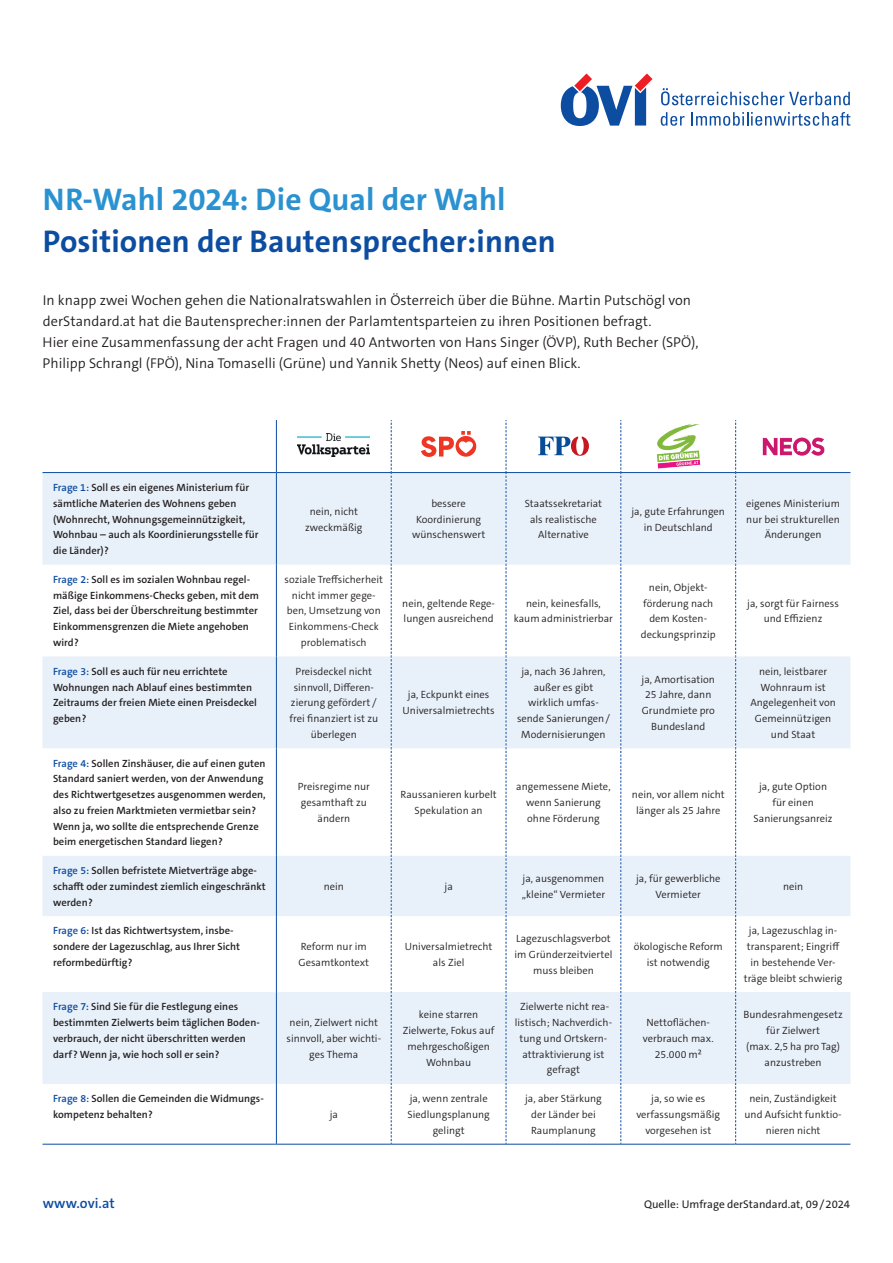
<style>
.page{position:relative;width:893px;height:1263px;background:#fff}
.page>*{position:absolute;margin:0;border:0;box-sizing:border-box;transform-origin:0 0}
.t1{font:700 31.5px "The Sans C5";letter-spacing:.005em;color:#0d4da1}
.t2{font:700 31.5px "The Sans C5";letter-spacing:.005em;color:#2a92d0}
.t3{font:300 14.25px/21px "The Sans C5";letter-spacing:.005em;color:#231f20}
.t4{font:600 14.25px "The Sans C5";letter-spacing:.005em;color:#0d4da1}
.t5{font:11.25px "The Sans C5";letter-spacing:.005em;color:#231f20}
.t6{font:300 10.5px/15.8px "The Sans C5";letter-spacing:.005em;color:#231f20;text-align:center}
.t7{font:600 10.5px/15.8px "The Sans C5";letter-spacing:.005em;color:#231f20}
.s1{color:#0d4da1}
</style>
<div class="page">
<svg style="left:661px;top:88px;width:189px;height:17px"></svg>
<svg style="left:661px;top:112px;width:23px;height:14px"></svg>
<svg style="left:691px;top:112px;width:159px;height:14px"></svg>
<svg style="left:561px;top:74px;width:91px;height:52px"></svg>
<svg style="left:43px;top:473px;width:807px;height:611px;fill:#e8f0f9"></svg>
<hr style="left:276px;top:420px;width:1px;height:52px;background:#0d4da1">
<hr style="left:276px;top:473px;width:1px;height:92px;background:#0d4da1">
<hr style="left:276px;top:565px;width:1px;height:91px;background:#0d4da1">
<hr style="left:276px;top:656px;width:1px;height:92px;background:#0d4da1">
<hr style="left:276px;top:748px;width:1px;height:108px;background:#0d4da1">
<hr style="left:276px;top:856px;width:1px;height:60px;background:#0d4da1">
<hr style="left:276px;top:916px;width:1px;height:76px;background:#0d4da1">
<hr style="left:276px;top:992px;width:1px;height:92px;background:#0d4da1">
<hr style="left:276px;top:1084px;width:1px;height:60px;background:#0d4da1">
<svg style="left:391px;top:420px;width:1px;height:724px"></svg>
<svg style="left:506px;top:420px;width:1px;height:724px"></svg>
<svg style="left:620px;top:420px;width:1px;height:724px"></svg>
<svg style="left:735px;top:420px;width:1px;height:724px"></svg>
<hr style="left:43px;top:472px;width:233px;height:1px;background:#0d4da1">
<hr style="left:276px;top:472px;width:115px;height:1px;background:#0d4da1">
<hr style="left:391px;top:472px;width:115px;height:1px;background:#0d4da1">
<hr style="left:506px;top:472px;width:115px;height:1px;background:#0d4da1">
<hr style="left:621px;top:472px;width:115px;height:1px;background:#0d4da1">
<hr style="left:736px;top:472px;width:114px;height:1px;background:#0d4da1">
<hr style="left:43px;top:1144px;width:233px;height:1px;background:#0d4da1">
<hr style="left:276px;top:1144px;width:115px;height:1px;background:#0d4da1">
<hr style="left:391px;top:1144px;width:115px;height:1px;background:#0d4da1">
<hr style="left:506px;top:1144px;width:115px;height:1px;background:#0d4da1">
<hr style="left:621px;top:1144px;width:115px;height:1px;background:#0d4da1">
<hr style="left:736px;top:1144px;width:114px;height:1px;background:#0d4da1">
<img style="left:298px;top:433px;width:72px;height:24px">
<svg style="left:421px;top:431px;width:55px;height:26px"></svg>
<svg style="left:538px;top:436px;width:51px;height:20px"></svg>
<img style="left:656px;top:423px;width:45px;height:46px">
<img style="left:762px;top:437px;width:63px;height:19px">
<h1 class="t2" style="left:43px;top:179px;width:464px">NR-Wahl 2024: Die Qual der Wahl</h1>
<h1 class="t1" style="left:43px;top:221px;width:514px">Positionen der Bautensprecher:innen</h1>
<p class="t3" style="left:43px;top:289px;width:657px">In knapp zwei Wochen gehen die Nationalratswahlen in Österreich über die Bühne. Martin Putschögl von derStandard.at hat die Bautensprecher:innen der Parlamtentsparteien zu ihren Positionen befragt.<br>Hier eine Zusammenfassung der acht Fragen und 40 Antworten von Hans Singer (ÖVP), Ruth Becher (SPÖ), Philipp Schrangl (FPÖ), Nina Tomaselli (Grüne) und Yannik Shetty (Neos) auf einen Blick.</p>
<p class="t7" style="left:53px;top:480px;width:207px"><span class="s1">Frage 1:</span> Soll es ein eigenes Ministerium für sämtliche Materien des Wohnens geben (Wohnrecht, Wohnungsgemeinnützigkeit, Wohnbau – auch als Koordinierungsstelle für die Länder)?</p>
<p class="t6" style="left:305px;top:503px;width:59px">nein, nicht zweckmäßig</p>
<p class="t6" style="left:412px;top:496px;width:75px">bessere<br>Koordinierung wünschenswert</p>
<p class="t6" style="left:525px;top:496px;width:79px">Staatssekretariat als realistische<br>Alternative</p>
<p class="t6" style="left:631px;top:503px;width:95px">ja, gute Erfahrungen in Deutschland</p>
<p class="t6" style="left:746px;top:496px;width:95px">eigenes Ministerium nur bei strukturellen<br>Änderungen</p>
<p class="t7" style="left:53px;top:572px;width:208px"><span class="s1">Frage 2:</span> Soll es im sozialen Wohnbau regel&shy;mäßige Einkommens-Checks geben, mit dem Ziel, dass bei der Überschreitung bestimmter Einkommensgrenzen die Miete angehoben wird?</p>
<p class="t6" style="left:285px;top:572px;width:100px">soziale Treffsicherheit nicht immer gege&shy;ben, Umsetzung von<br>Einkommens-Check problematisch</p>
<p class="t7" style="left:53px;top:663px;width:205px"><span class="s1">Frage 3:</span> Soll es auch für neu errichtete Wohnungen nach Ablauf eines bestimmten Zeitraums der freien Miete einen Preisdeckel geben?</p>
<p class="t6" style="left:289px;top:663px;width:90px">Preisdeckel nicht sinnvoll, Differen&shy;zierung gefördert / frei finanziert ist zu überlegen</p>
<p class="t6" style="left:402px;top:595px;width:94px;text-align:left">nein, geltende Rege&shy;lungen ausreichend</p>
<p class="t6" style="left:514px;top:595px;width:101px">nein, keinesfalls, kaum administrierbar</p>
<p class="t6" style="left:641px;top:579px;width:76px">nein, Objekt&shy;förderung nach dem Kosten&shy;deckungsprinzip</p>
<p class="t6" style="left:747px;top:595px;width:93px">ja, sorgt für Fairness und Effizienz</p>
<p class="t6" style="left:403px;top:687px;width:94px">ja, Eckpunkt eines<br>Universalmietrechts</p>
<p class="t6" style="left:517px;top:663px;width:94px">ja, nach 36 Jahren, außer es gibt wirklich umfas&shy;sende Sanierungen /<br>Modernisierungen</p>
<p class="t6" style="left:642px;top:671px;width:75px">ja, Amortisation<br>25 Jahre, dann<br>Grundmiete pro<br>Bundesland</p>
<p class="t6" style="left:750px;top:663px;width:87px">nein, leistbarer<br>Wohnraum ist<br>Angelegenheit von<br>Gemeinnützigen und Staat</p>
<p class="t7" style="left:53px;top:755px;width:214px"><span class="s1">Frage 4:</span> Sollen Zinshäuser, die auf einen guten Standard saniert werden, von der Anwendung des Richtwertgesetzes ausgenommen werden, also zu freien Marktmieten vermietbar sein?<br>Wenn ja, wo sollte die entsprechende Grenze beim energetischen Standard liegen?</p>
<p class="t7" style="left:53px;top:863px;width:214px"><span class="s1">Frage 5:</span> Sollen befristete Mietverträge abge&shy;schafft oder zumindest ziemlich eingeschränkt werden?</p>
<p class="t7" style="left:53px;top:923px;width:188px"><span class="s1">Frage 6:</span> Ist das Richtwertsystem, insbe&shy;sondere der Lagezuschlag, aus Ihrer Sicht reformbedürftig?</p>
<p class="t7" style="left:53px;top:999px;width:207px"><span class="s1">Frage 7:</span> Sind Sie für die Festlegung eines bestimmten Zielwerts beim täglichen Boden&shy;verbrauch, der nicht überschritten werden darf? Wenn ja, wie hoch soll er sein?</p>
<p class="t7" style="left:53px;top:1091px;width:211px"><span class="s1">Frage 8:</span> Sollen die Gemeinden die Widmungs&shy;kompetenz behalten?</p>
<p class="t6" style="left:298px;top:779px;width:74px">Preisregime nur gesamthaft zu ändern</p>
<p class="t6" style="left:401px;top:787px;width:98px">Raussanieren kurbelt<br>Spekulation an</p>
<p class="t6" style="left:516px;top:779px;width:96px">angemessene Miete, wenn Sanierung ohne Förderung</p>
<p class="t6" style="left:632px;top:787px;width:94px">nein, vor allem nicht länger als 25 Jahre</p>
<p class="t6" style="left:754px;top:779px;width:80px">ja, gute Option für einen<br>Sanierungsanreiz</p>
<p class="t6" style="left:324px;top:878px;width:22px">nein</p>
<p class="t6" style="left:445px;top:878px;width:10px">ja</p>
<p class="t6" style="left:522px;top:871px;width:85px;text-align:left">ja, ausgenommen „kleine“ Vermieter</p>
<p class="t6" style="left:636px;top:871px;width:86px">ja, für gewerbliche<br>Vermieter</p>
<p class="t6" style="left:783px;top:878px;width:22px">nein</p>
<p class="t6" style="left:299px;top:939px;width:72px;text-align:left">Reform nur im<br>Gesamtkontext</p>
<p class="t6" style="left:405px;top:939px;width:89px">Universalmietrecht als Ziel</p>
<p class="t6" style="left:515px;top:931px;width:99px">Lagezuschlagsverbot im Gründerzeitviertel muss bleiben</p>
<p class="t6" style="left:634px;top:939px;width:91px">ökologische Reform ist notwendig</p>
<p class="t6" style="left:744px;top:923px;width:100px">ja, Lagezuschlag in&shy;transparent; Eingriff in bestehende Ver&shy;träge bleibt schwierig</p>
<p class="t6" style="left:287px;top:1015px;width:96px">nein, Zielwert nicht sinnvoll, aber wichti&shy;ges Thema</p>
<p class="t6" style="left:403px;top:1007px;width:93px">keine starren<br>Zielwerte, Fokus auf mehrgeschoßigen<br>Wohnbau</p>
<p class="t6" style="left:515px;top:999px;width:99px">Zielwerte nicht rea&shy;listisch; Nachverdich&shy;tung und Ortskern&shy;attraktivierung ist gefragt</p>
<p class="t6" style="left:643px;top:1015px;width:72px">Nettoflächen&shy;verbrauch max.<br>25.000 m²</p>
<p class="t6" style="left:744px;top:1007px;width:101px">Bundesrahmengesetz für Zielwert<br>(max. 2,5 ha pro Tag) anzustreben</p>
<p class="t6" style="left:330px;top:1106px;width:10px">ja</p>
<p class="t6" style="left:407px;top:1091px;width:84px">ja, wenn zentrale<br>Siedlungsplanung gelingt</p>
<p class="t6" style="left:525px;top:1091px;width:78px">ja, aber Stärkung der Länder bei<br>Raumplanung</p>
<p class="t6" style="left:636px;top:1091px;width:85px">ja, so wie es verfassungsmäßig vorgesehen ist</p>
<p class="t6" style="left:744px;top:1091px;width:99px">nein, Zuständigkeit und Aufsicht funktio&shy;nieren nicht</p>
<h2 class="t4" style="left:43px;top:1194px;width:73px">www.ovi.at</h2>
<p class="t5" style="left:644px;top:1196px;width:208px">Quelle: Umfrage derStandard.at, 09 / 2024</p>
</div>
